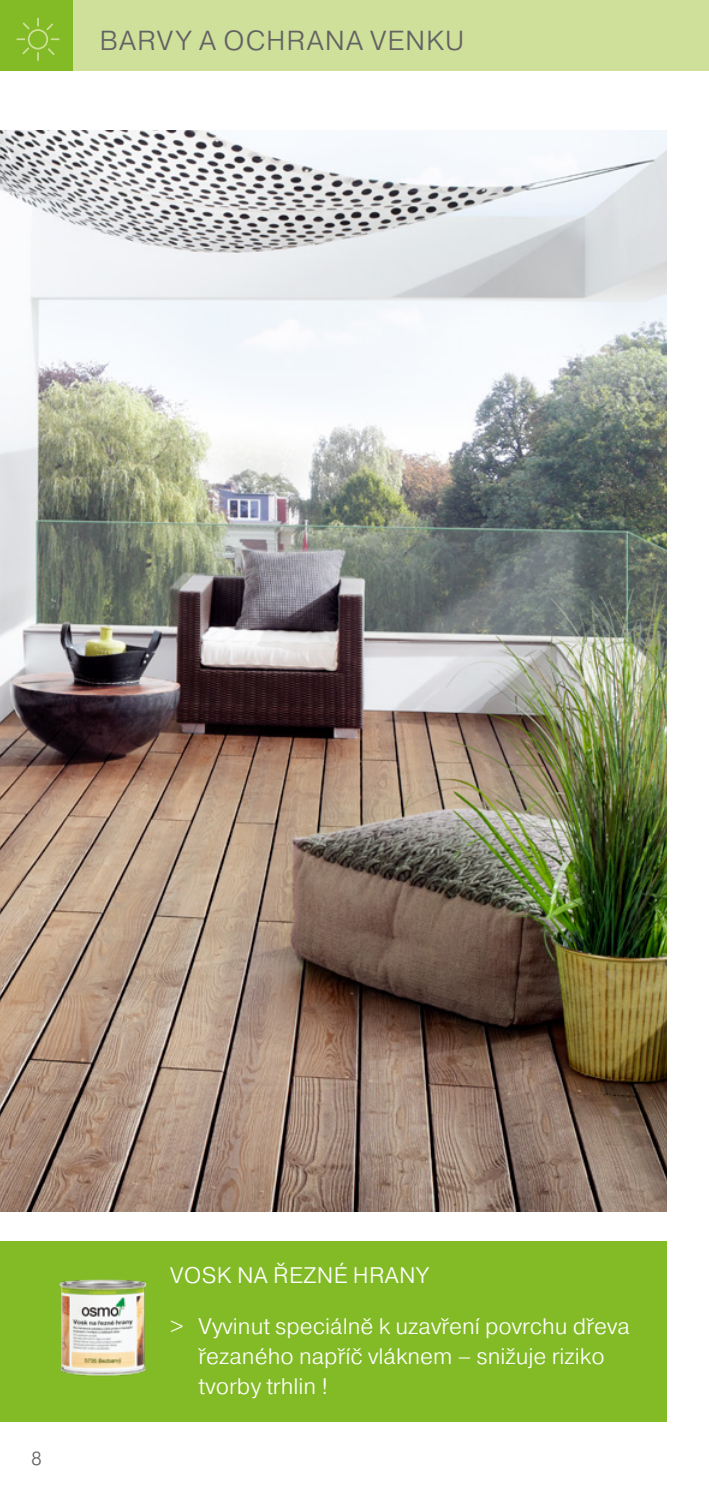
<style>
.page{position:relative;width:709px;height:1489px;background:#fff}
.page>*{position:absolute;margin:0;border:0;box-sizing:border-box;transform-origin:0 0}
.t1{font:300 27.5px "Pragmatica";letter-spacing:.03em;color:#646363}
.t2{font:300 22.5px/30px "Pragmatica";color:#fff}
.t3{font:300 18.75px "Pragmatica";color:#646363}
.s1{font-family:"Helvetica Neue"}
</style>
<div class="page">
<div style="left:72px;top:0;width:637px;height:71px;background:#cfe09b"></div>
<div style="left:0;top:0;width:72px;height:71px;background:#83bb26"></div>
<div style="left:28px;top:29px;width:20px;height:20px;border:2px solid #cfe09b;border-radius:50%"></div>
<svg style="left:47px;top:48px;width:8px;height:7px"></svg>
<svg style="left:22px;top:18px;width:32px;height:14px"></svg>
<svg style="left:22px;top:46px;width:9px;height:9px"></svg>
<svg style="left:17px;top:38px;width:8px;height:2px"></svg>
<svg style="left:51px;top:38px;width:8px;height:2px"></svg>
<svg style="left:37px;top:52px;width:2px;height:9px"></svg>
<div style="left:0;top:1241px;width:666px;height:180px;background:#83bb26"></div>
<img style="left:59px;top:1279px;width:88px;height:97px">
<img style="left:0;top:131px;width:666px;height:1080px">
<p class="t1" style="left:99px;top:23px;width:366px">BARVY A OCHRANA VENKU</p>
<p class="t3" style="left:31px;top:1446px;width:12px">8</p>
<p class="t2" style="left:170px;top:1259px;width:261px">VOSK NA ŘEZNÉ HRANY</p>
<p class="t2" style="left:198px;top:1311px;width:433px;text-indent:-28px"><span class="s1">&gt;</span> Vyvinut speciálně k uzavření povrchu dřeva řezaného napříč vláknem – snižuje riziko tvorby trhlin !</p>
</div>
